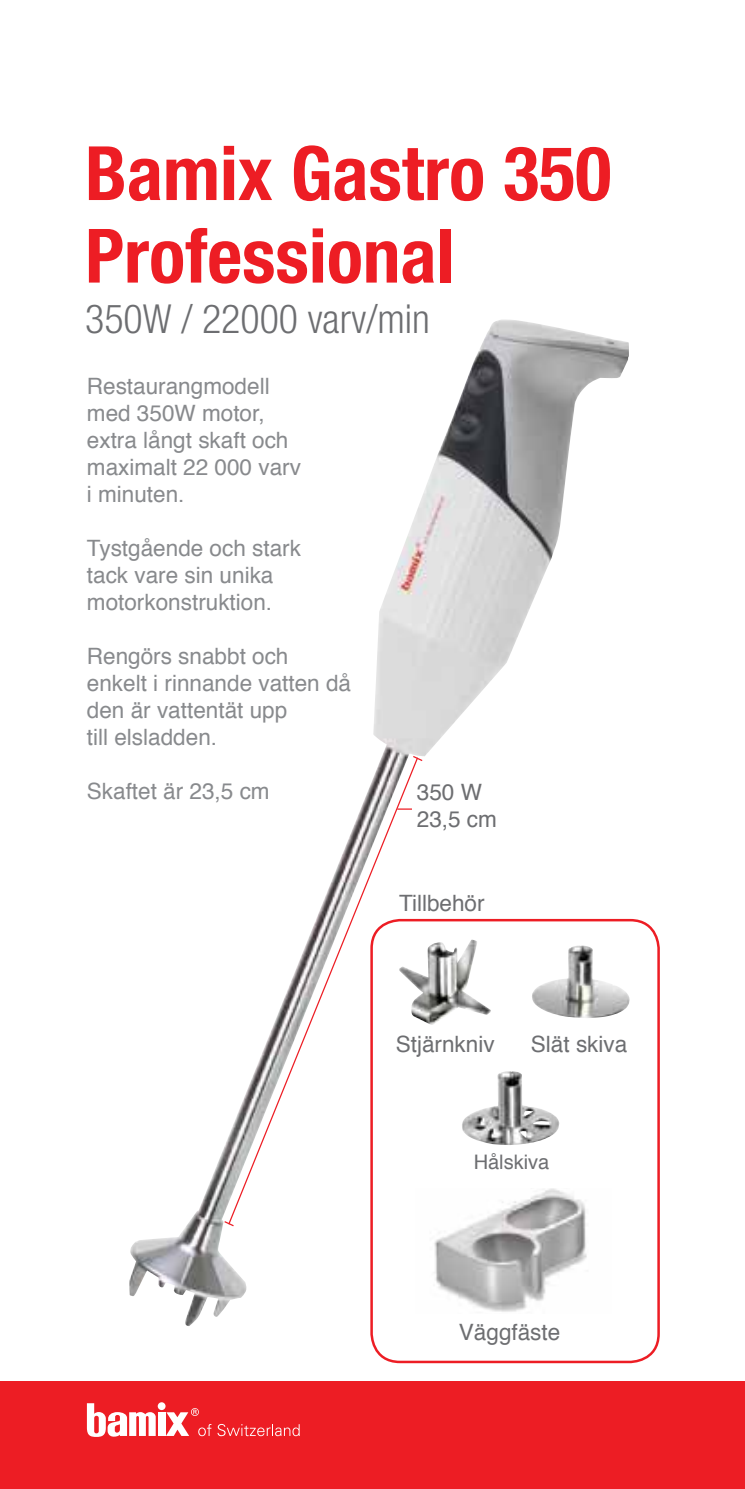
<style>
.page{position:relative;width:745px;height:1489px;background:#fff}
.page>*{position:absolute;margin:0;border:0;box-sizing:border-box;transform-origin:0 0}
.t1{font:700 condensed 75px/82.5px "Helvetica Neue";color:#ed1d24}
.t2{font:300 condensed 40px "Helvetica Neue";color:#6d6e71}
.t3{font:22.5px/27px "Helvetica";color:#888a8d}
.t4{font:22.5px/27px "Helvetica";color:#6d6e71}
.t5{font:20px "Helvetica";color:#6d6e71}
</style>
<div class="page">
<div style="left:0;top:1381px;width:744px;height:107px;background:#ed1d24"></div>
<div style="left:158px;top:1402px;width:7px;height:7px;background:#fff;border-radius:50%"></div>
<div style="left:158px;top:1412px;width:7px;height:23px;background:#fff"></div>
<svg style="left:87px;top:1403px;width:69px;height:33px"></svg>
<svg style="left:166px;top:1408px;width:45px;height:27px"></svg>
<svg style="left:217px;top:1424px;width:82px;height:11px"></svg>
<img style="left:129px;top:319px;width:499px;height:1007px">
<svg style="left:227px;top:756px;width:192px;height:469px"></svg>
<svg style="left:397px;top:808px;width:14px;height:1px"></svg>
<svg style="left:411px;top:754px;width:12px;height:8px"></svg>
<svg style="left:223px;top:1219px;width:12px;height:8px"></svg>
<div style="left:370px;top:918px;width:289px;height:444px;border:2px solid #ed1d24;border-radius:28px"></div>
<img style="left:399px;top:939px;width:91px;height:86px">
<img style="left:531px;top:945px;width:98px;height:73px">
<img style="left:459px;top:1071px;width:101px;height:74px">
<img style="left:415px;top:1187px;width:196px;height:126px">
<h1 class="t1" style="left:85px;top:131px;width:527px">Bamix Gastro 350<br>Professional</h1>
<h2 class="t2" style="left:85px;top:295px;width:346px">350W / 22000 varv/min</h2>
<p class="t3" style="left:87px;top:373px;width:215px">Restaurangmodell med 350W motor, extra långt skaft och maximalt 22 000 varv i minuten.</p>
<p class="t3" style="left:87px;top:535px;width:215px">Tystgående och stark tack vare sin unika motorkonstruktion.</p>
<p class="t3" style="left:87px;top:643px;width:265px">Rengörs snabbt och enkelt i rinnande vatten då den är vattentät upp<br>till elsladden.</p>
<p class="t3" style="left:87px;top:778px;width:184px">Skaftet är 23,5 cm</p>
<p class="t4" style="left:416px;top:779px;width:82px">350 W<br>23,5 cm</p>
<p class="t4" style="left:399px;top:890px;width:87px">Tillbehör</p>
<p class="t4" style="left:395px;top:1031px;width:100px">Stjärnkniv</p>
<p class="t4" style="left:530px;top:1031px;width:98px">Slät skiva</p>
<p class="t5" style="left:473px;top:1146px;width:77px">Hålskiva</p>
<p class="t4" style="left:458px;top:1319px;width:103px">Väggfäste</p>
</div>
